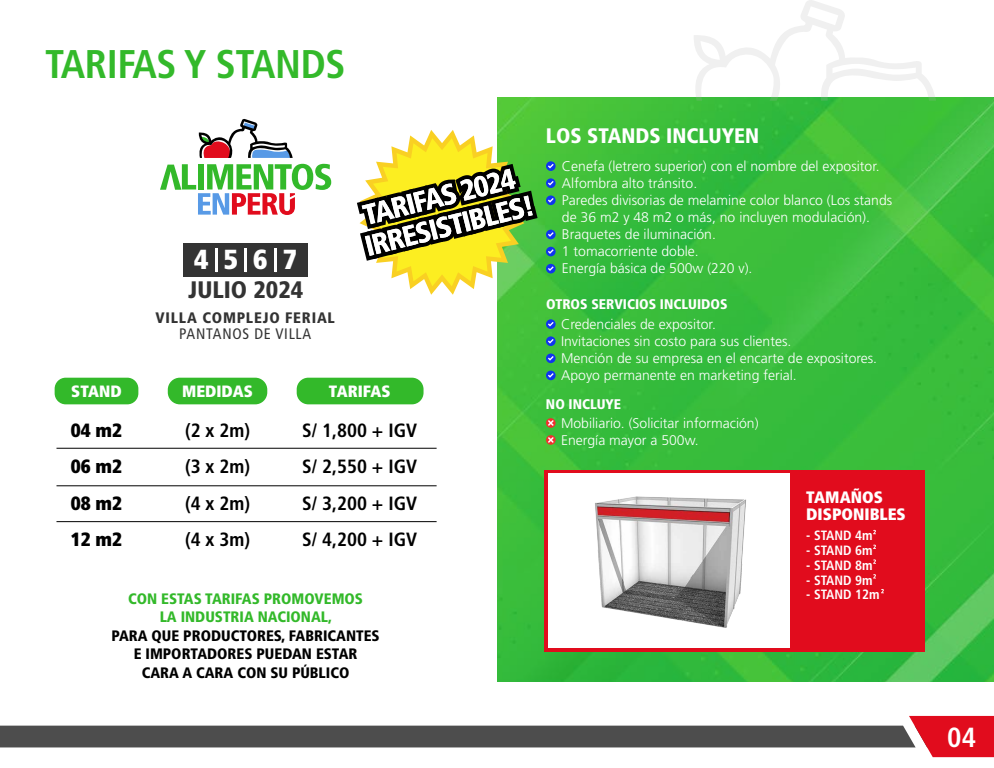
<style>
.page{position:relative;width:994px;height:768px;background:#fff}
.page>*{position:absolute;margin:0;border:0;box-sizing:border-box;transform-origin:0 0}
.t1{font:700 condensed 40px "Frutiger LT Std";letter-spacing:-.01em;color:#33b92a}
.t2{font:700 condensed 27.7px "Frutiger LT Std";color:#fff}
.t3{font:900 condensed 27.6px "Frutiger LT Std";color:#fff}
.t4{font:900 condensed 23.9px "Frutiger LT Std";color:#333}
.t5{font:900 condensed 21px "Frutiger LT Std";color:#fff}
.t6{font:700 condensed 19.2px "Frutiger LT Std";color:#000}
.t7{font:900 condensed 19.2px "Frutiger LT Std";color:#000}
.t8{font:900 condensed 16.5px/17.2px "Frutiger LT Std";color:#fff}
.t9{font:900 condensed 16.4px "Frutiger LT Std";color:#fff}
.t10{font:900 condensed 15.2px "Frutiger LT Std";letter-spacing:.05em;color:#333}
.t11{font:condensed 15.2px "Frutiger LT Std";letter-spacing:.05em;color:#333}
.t12{font:900 condensed 15.1px/18.4px "Frutiger LT Std";color:#000;text-align:center}
.t13{font:900 condensed 15.1px/18.4px "Frutiger LT Std";color:#33b92a;text-align:center}
.t14{font:300 14px/17px "Frutiger LT Std";color:#fff}
.t15{font:900 condensed 14px "Frutiger LT Std";color:#fff}
.t16{font:700 condensed 13.5px "Frutiger LT Std";color:#fff}
</style>
<div class="page">
<img style="left:497px;top:97px;width:497px;height:584px">
<svg style="left:0;top:716px;width:994px;height:41px"></svg>
<svg style="left:546px;top:161px;width:10px;height:10px"></svg>
<svg style="left:548px;top:164px;width:6px;height:4px"></svg>
<svg style="left:546px;top:178px;width:10px;height:10px"></svg>
<svg style="left:548px;top:181px;width:6px;height:4px"></svg>
<svg style="left:546px;top:195px;width:10px;height:10px"></svg>
<svg style="left:548px;top:198px;width:6px;height:5px"></svg>
<svg style="left:546px;top:230px;width:10px;height:9px"></svg>
<svg style="left:548px;top:232px;width:6px;height:5px"></svg>
<svg style="left:546px;top:247px;width:10px;height:9px"></svg>
<svg style="left:548px;top:249px;width:6px;height:5px"></svg>
<svg style="left:546px;top:264px;width:10px;height:9px"></svg>
<svg style="left:548px;top:266px;width:6px;height:5px"></svg>
<svg style="left:546px;top:319px;width:10px;height:10px"></svg>
<svg style="left:548px;top:322px;width:6px;height:4px"></svg>
<svg style="left:546px;top:336px;width:10px;height:10px"></svg>
<svg style="left:548px;top:339px;width:6px;height:5px"></svg>
<svg style="left:546px;top:354px;width:10px;height:9px"></svg>
<svg style="left:548px;top:356px;width:6px;height:5px"></svg>
<svg style="left:546px;top:371px;width:10px;height:9px"></svg>
<svg style="left:548px;top:373px;width:6px;height:5px"></svg>
<svg style="left:546px;top:418px;width:10px;height:10px"></svg>
<svg style="left:548px;top:420px;width:6px;height:6px"></svg>
<svg style="left:546px;top:435px;width:10px;height:10px"></svg>
<svg style="left:548px;top:437px;width:6px;height:6px"></svg>
<div style="left:544px;top:470px;width:258px;height:181px;background:#e10c1d"></div>
<div style="left:548px;top:473px;width:250px;height:175px;background:#fff"></div>
<div style="left:791px;top:470px;width:134px;height:181px;background:#e10c1d"></div>
<img style="left:595px;top:496px;width:151px;height:132px">
<svg style="left:873px;top:559px;width:3px;height:5px"></svg>
<svg style="left:873px;top:574px;width:3px;height:5px"></svg>
<svg style="left:694px;top:0;width:242px;height:101px"></svg>
<div style="left:55px;top:378px;width:83px;height:26px;background:#33b92a;border-radius:11px"></div>
<div style="left:168px;top:378px;width:99px;height:26px;background:#33b92a;border-radius:12px"></div>
<div style="left:297px;top:378px;width:127px;height:26px;background:#33b92a;border-radius:12px"></div>
<hr style="left:57px;top:448px;width:380px;height:1px;background:#000">
<hr style="left:57px;top:485px;width:380px;height:1px;background:#000">
<hr style="left:57px;top:521px;width:380px;height:1px;background:#000">
<div style="left:183px;top:243px;width:125px;height:34px;background:#333"></div>
<hr style="left:215px;top:249px;width:3px;height:23px;background:#fff">
<hr style="left:245px;top:249px;width:2px;height:23px;background:#fff">
<hr style="left:275px;top:249px;width:2px;height:23px;background:#fff">
<svg style="left:357px;top:130px;width:181px;height:165px"></svg>
<svg style="left:199px;top:119px;width:94px;height:39px"></svg>
<svg style="left:160px;top:164px;width:171px;height:51px"></svg>
<h1 class="t1" style="left:45px;top:41px;width:302px">TARIFAS Y STANDS</h1>
<h3 class="t3" style="left:194px;top:243px;width:104px">4567</h3>
<h3 class="t4" style="left:188px;top:275px;width:117px">JULIO 2024</h3>
<p class="t10" style="left:156px;top:309px;width:181px">VILLA COMPLEJO FERIAL</p>
<p class="t11" style="left:179px;top:325px;width:134px">PANTANOS DE VILLA</p>
<p class="t9" style="left:71px;top:381px;width:52px">STAND</p>
<p class="t9" style="left:182px;top:381px;width:72px">MEDIDAS</p>
<p class="t9" style="left:329px;top:381px;width:63px">TARIFAS</p>
<h3 class="t7" style="left:71px;top:418px;width:53px">04 m2</h3>
<h3 class="t6" style="left:185px;top:419px;width:67px">(2 x 2m)</h3>
<h3 class="t6" style="left:302px;top:419px;width:116px">S/ 1,800 + IGV</h3>
<h3 class="t7" style="left:71px;top:455px;width:53px">06 m2</h3>
<h3 class="t6" style="left:185px;top:455px;width:67px">(3 x 2m)</h3>
<h3 class="t6" style="left:302px;top:455px;width:116px">S/ 2,550 + IGV</h3>
<h3 class="t7" style="left:71px;top:491px;width:53px">08 m2</h3>
<h3 class="t6" style="left:185px;top:492px;width:67px">(4 x 2m)</h3>
<h3 class="t6" style="left:302px;top:492px;width:116px">S/ 3,200 + IGV</h3>
<h3 class="t7" style="left:71px;top:528px;width:53px">12 m2</h3>
<h3 class="t6" style="left:185px;top:528px;width:67px">(4 x 3m)</h3>
<h3 class="t6" style="left:302px;top:528px;width:116px">S/ 4,200 + IGV</h3>
<p class="t13" style="left:128px;top:590px;width:236px">CON ESTAS TARIFAS PROMOVEMOS<br>LA INDUSTRIA NACIONAL,</p>
<p class="t12" style="left:112px;top:626px;width:270px">PARA QUE PRODUCTORES, FABRICANTES<br>E IMPORTADORES PUEDAN ESTAR<br>CARA A CARA CON SU PÚBLICO</p>
<h3 class="t5" style="left:546px;top:123px;width:215px">LOS STANDS INCLUYEN</h3>
<p class="t14" style="left:562px;top:158px;width:332px">Cenefa (letrero superior) con el nombre del expositor.<br>Alfombra alto tránsito.<br>Paredes divisorias de melamine color blanco (Los stands de 36 m2 y 48 m2 o más, no incluyen modulación).<br>Braquetes de iluminación.<br>1 tomacorriente doble.<br>Energía básica de 500w (220 v).</p>
<p class="t15" style="left:546px;top:295px;width:183px">OTROS SERVICIOS INCLUIDOS</p>
<p class="t14" style="left:561px;top:316px;width:318px">Credenciales de expositor.<br>Invitaciones sin costo para sus clientes.<br>Mención de su empresa en el encarte de expositores.<br>Apoyo permanente en marketing ferial.</p>
<p class="t15" style="left:546px;top:396px;width:77px">NO INCLUYE</p>
<p class="t14" style="left:561px;top:415px;width:199px">Mobiliario. (Solicitar información)<br>Energía mayor a 500w.</p>
<p class="t8" style="left:806px;top:488px;width:101px">TAMAÑOS<br>DISPONIBLES</p>
<p class="t16" style="left:806px;top:528px;width:68px">- STAND 4m</p>
<p class="t16" style="left:806px;top:542px;width:68px">- STAND 6m</p>
<p class="t16" style="left:806px;top:557px;width:68px">- STAND 8m</p>
<p class="t16" style="left:806px;top:572px;width:68px">- STAND 9m</p>
<p class="t16" style="left:806px;top:587px;width:75px">- STAND 12m</p>
<h2 class="t2" style="left:947px;top:721px;width:30px">04</h2>
</div>
